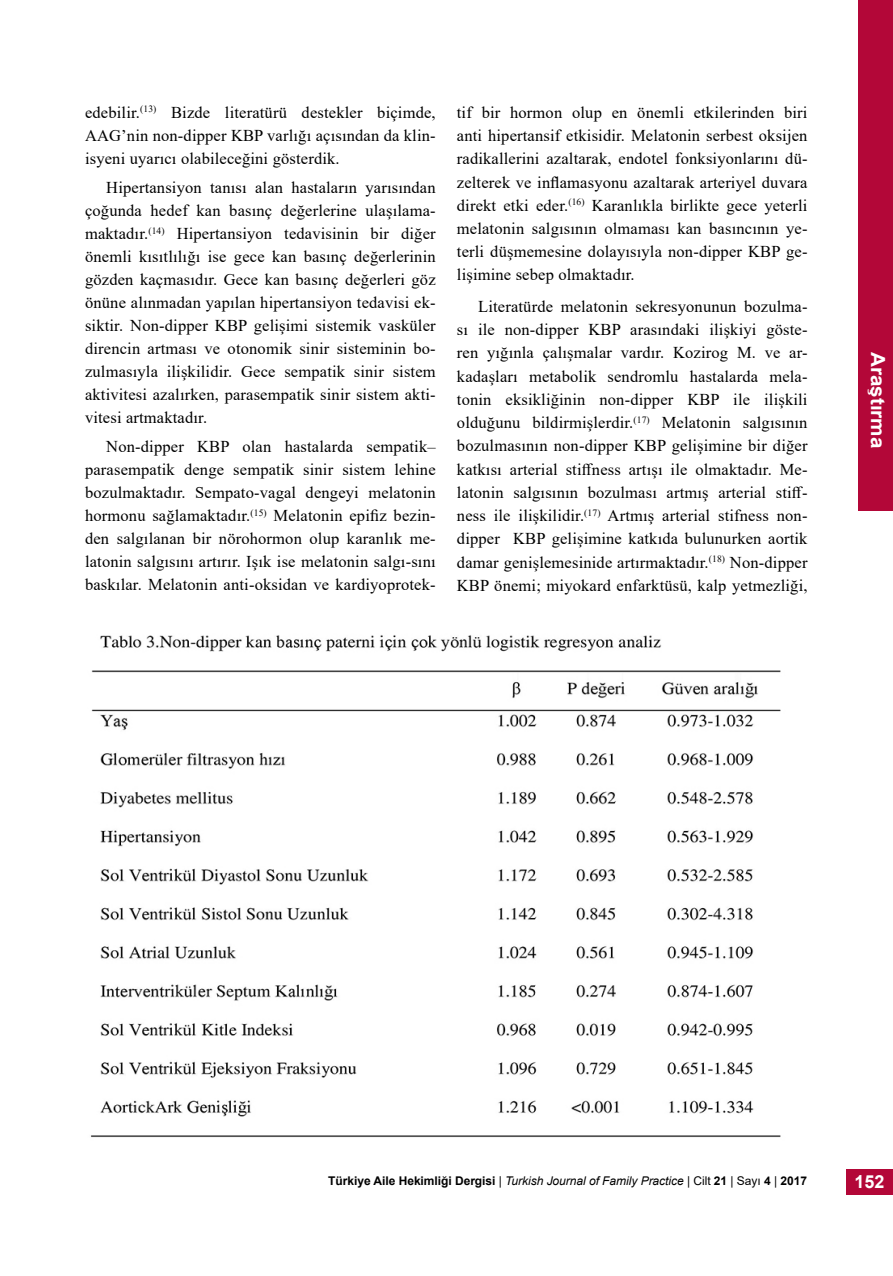
<style>
.page{position:relative;width:893px;height:1276px;background:#fff}
.page>*{position:absolute;margin:0;border:0;box-sizing:border-box;transform-origin:0 0}
.t1{font:700 19.5px "Arial";color:#fff;scale:1.06 1}
.t2{font:700 18px "Arial";color:#fff}
.t3{font:16.5px/23.2px "Times New Roman";letter-spacing:.01em;color:#000;text-align:justify}
.t4{font:700 12px "Arial";letter-spacing:-.005em;color:#000}
.s1{font-weight:400}
.s2{font-weight:400;font-style:italic}
</style>
<div class="page">
<div style="left:859px;top:0;width:34px;height:510px;background:#b30738"></div>
<img style="left:91px;top:635px;width:690px;height:503px">
<div style="left:846px;top:1169px;width:47px;height:26px;background:#b30738"></div>
<p class="t3" style="left:85px;top:100px;width:352px">edebilir.<sup>(13)</sup> Bizde literatürü destekler biçimde, AAG’nin non-dipper KBP varlığı açısından da klin&shy;isyeni uyarıcı olabileceğini gösterdik.</p>
<p class="t3" style="left:85px;top:176px;width:352px;text-indent:21px">Hipertansiyon tanısı alan hastaların yarısından çoğunda hedef kan basınç değerlerine ulaşılama&shy;maktadır.<sup>(14)</sup> Hipertansiyon tedavisinin bir diğer önemli kısıtlılığı ise gece kan basınç değerlerinin gözden kaçmasıdır. Gece kan basınç değerleri göz önüne alınmadan yapılan hipertansiyon tedavisi ek&shy;siktir. Non-dipper KBP gelişimi sistemik vasküler direncin artması ve otonomik sinir sisteminin bo&shy;zulmasıyla ilişkilidir. Gece sempatik sinir sistem aktivitesi azalırken, parasempatik sinir sistem akti&shy;vitesi artmaktadır.</p>
<p class="t3" style="left:85px;top:435px;width:352px;text-indent:21px">Non-dipper KBP olan hastalarda sempatik– parasempatik denge sempatik sinir sistem lehine bozulmaktadır. Sempato-vagal dengeyi melatonin hormonu sağlamaktadır.<sup>(15)</sup> Melatonin epifiz bezin&shy;den salgılanan bir nörohormon olup karanlık me&shy;latonin salgısını artırır. Işık ise melatonin salgı-sını baskılar. Melatonin anti-oksidan ve kardiyoprotek-</p>
<p class="t3" style="left:457px;top:100px;width:352px">tif bir hormon olup en önemli etkilerinden biri anti hipertansif etkisidir. Melatonin serbest oksijen radikallerini azaltarak, endotel fonksiyonlarını dü&shy;zelterek ve inflamasyonu azaltarak arteriyel duvara direkt etki eder.<sup>(16)</sup> Karanlıkla birlikte gece yeterli melatonin salgısının olmaması kan basıncının ye&shy;terli düşmemesine dolayısıyla non-dipper KBP ge&shy;lişimine sebep olmaktadır.</p>
<p class="t3" style="left:457px;top:294px;width:352px;text-indent:21px">Literatürde melatonin sekresyonunun bozulma&shy;sı ile non-dipper KBP arasındaki ilişkiyi göste&shy;ren yığınla çalışmalar vardır. Kozirog M. ve ar&shy;kadaşları metabolik sendromlu hastalarda mela&shy;tonin eksikliğinin non-dipper KBP ile ilişkili olduğunu bildirmişlerdir.<sup>(17)</sup> Melatonin salgısının bozulmasının non-dipper KBP gelişimine bir diğer katkısı arterial stiffness artışı ile olmaktadır. Me&shy;latonin salgısının bozulması artmış arterial stiff&shy;ness ile ilişkilidir.<sup>(17)</sup> Artmış arterial stifness non&shy;dipper KBP gelişimine katkıda bulunurken aortik damar genişlemesinide artırmaktadır.<sup>(18)</sup> Non-dipper KBP önemi; miyokard enfarktüsü, kalp yetmezliği,</p>
<p class="t1" style="left:892px;top:352px;width:93px;rotate:90deg">Araştırma</p>
<p class="t4" style="left:328px;top:1172px;width:480px">Türkiye Aile Hekimliği Dergisi <span class="s1">|</span> <span class="s2">Turkish Journal of Family Practice</span> <span class="s1">| Cilt</span> 21 <span class="s1">| Sayı</span> 4 <span class="s1">|</span> 2017</p>
<p class="t2" style="left:855px;top:1169px;width:32px">152</p>
</div>
